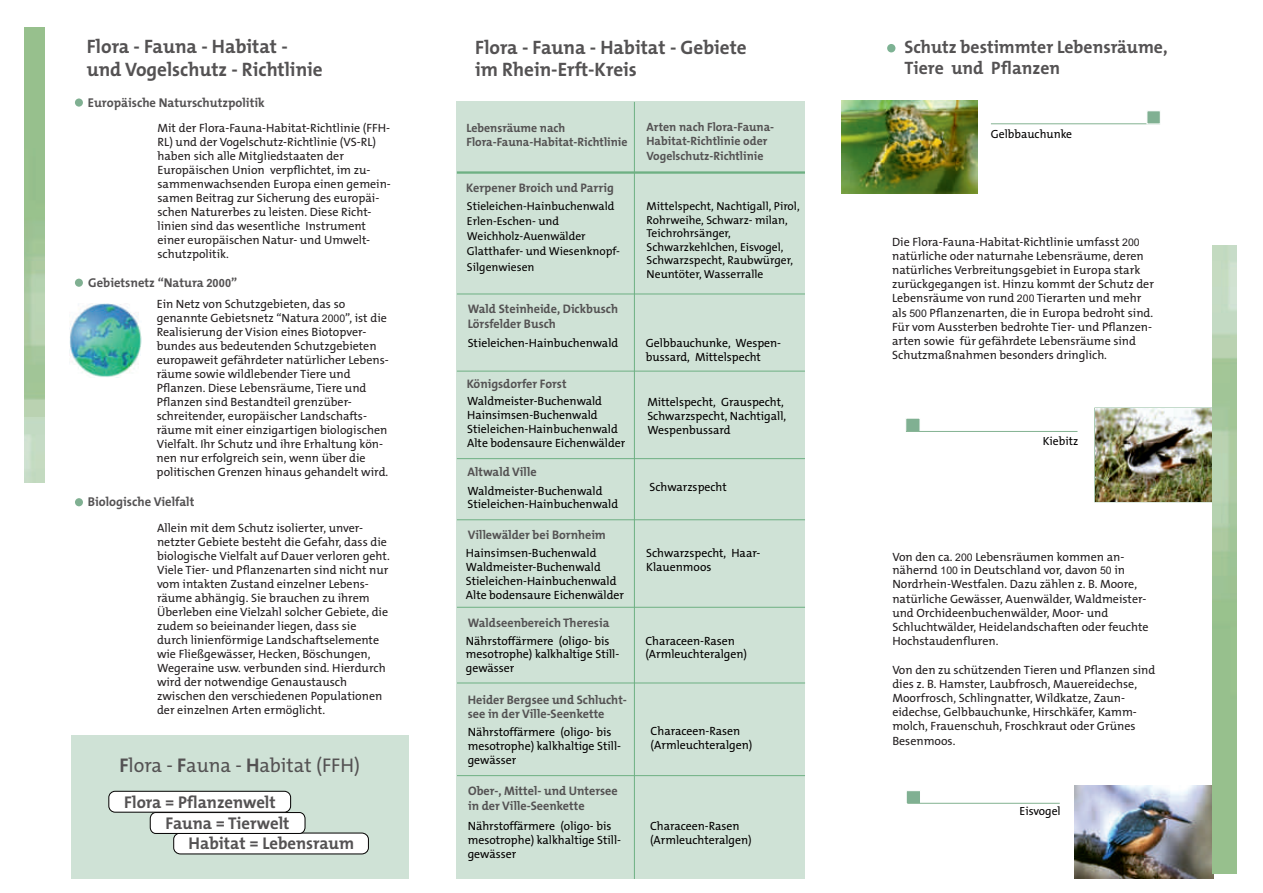
<style>
.page{position:relative;width:1263px;height:893px;background:#fff}
.page>*{position:absolute;margin:0;border:0;box-sizing:border-box;transform-origin:0 0}
.t1{font:19.95px "The Mix";color:#545253}
.t2{font:700 19.5px "The Mix";color:#545253}
.t3{font:700 18px "The Mix";color:#545253}
.t4{font:700 17.1px "The Mix";color:#545253}
.t5{font:700 12.75px "The Mix";color:#545253}
.t6{font:700 12.45px/14.5px "The Mix";color:#545253}
.t7{font:12px/14.1px "The Mix";color:#231f20}
.t8{font:12px/14px "The Mix";color:#020000}
.t9{font:700 12px/14.1px "The Mix";color:#545253}
.t10{font:11.85px "The Mix";color:#020000}
.t11{font:11.55px/13.5px "The Mix";color:#020000}
.s1{font-family:"Arial";font-size:11.4px}
.s2{font-family:"Arial";font-size:10.5px}
.s3{font-weight:700}
</style>
<div class="page">
<div style="left:71px;top:735px;width:338px;height:143px;background:#cfe2d6"></div>
<div style="left:173px;top:833px;width:196px;height:21px;background:#fff;border:1px solid #020000;border-radius:6px"></div>
<div style="left:150px;top:812px;width:155px;height:22px;background:#fff;border:1px solid #020000;border-radius:6px"></div>
<div style="left:109px;top:791px;width:182px;height:21px;background:#fff;border:1px solid #020000;border-radius:6px"></div>
<div style="left:75px;top:98px;width:8px;height:9px;background:#80b092;border-radius:50%"></div>
<div style="left:75px;top:279px;width:8px;height:8px;background:#80b092;border-radius:50%"></div>
<div style="left:75px;top:498px;width:8px;height:8px;background:#80b092;border-radius:50%"></div>
<img style="left:69px;top:303px;width:73px;height:74px">
<div style="left:457px;top:102px;width:348px;height:777px;background:#cfe2d6"></div>
<hr style="left:457px;top:171px;width:348px;height:3px;background:#6eb083">
<hr style="left:634px;top:102px;width:1px;height:777px;background:#6eb083">
<hr style="left:457px;top:294px;width:348px;height:1px;background:#6eb083">
<hr style="left:457px;top:371px;width:348px;height:1px;background:#6eb083">
<hr style="left:457px;top:519px;width:348px;height:1px;background:#6eb083">
<hr style="left:457px;top:458px;width:348px;height:1px;background:#6eb083">
<hr style="left:457px;top:683px;width:348px;height:1px;background:#6eb083">
<hr style="left:457px;top:775px;width:348px;height:1px;background:#6eb083">
<hr style="left:457px;top:607px;width:348px;height:1px;background:#6eb083">
<svg style="left:906px;top:791px;width:15px;height:12px"></svg>
<hr style="left:907px;top:803px;width:153px;height:1px;background:#83b291">
<img style="left:1075px;top:785px;width:138px;height:94px">
<svg style="left:906px;top:418px;width:14px;height:13px"></svg>
<hr style="left:906px;top:431px;width:171px;height:1px;background:#83b291">
<img style="left:1095px;top:408px;width:117px;height:93px">
<hr style="left:991px;top:123px;width:169px;height:1px;background:#83b291">
<svg style="left:1146px;top:111px;width:14px;height:13px"></svg>
<img style="left:842px;top:101px;width:135px;height:92px">
<div style="left:887px;top:44px;width:8px;height:8px;background:#7db293;border-radius:50%"></div>
<h2 class="t2" style="left:87px;top:39px;width:203px">Flora - Fauna - Habitat -</h2>
<h2 class="t2" style="left:87px;top:62px;width:238px">und Vogelschutz - Richtlinie</h2>
<p class="t5" style="left:88px;top:97px;width:179px">Europäische Naturschutzpolitik</p>
<p class="t7" style="left:158px;top:122px;width:235px">Mit der Flora-Fauna-Habitat-Richtlinie (FFH-RL) und der Vogelschutz-Richtlinie (VS-RL) haben sich alle Mitgliedstaaten der Europäischen Union verpflichtet, im zu&shy;sammenwachsenden Europa einen gemein&shy;samen Beitrag zur Sicherung des europäi&shy;schen Naturerbes zu leisten. Diese Richt&shy;linien sind das wesentliche Instrument einer europäischen Natur- und Umwelt&shy;schutzpolitik.</p>
<p class="t5" style="left:88px;top:277px;width:150px">Gebietsnetz “Natura <span class="s1">2000</span>”</p>
<p class="t7" style="left:157px;top:298px;width:234px">Ein Netz von Schutzgebieten, das so genannte Gebietsnetz “Natura <span class="s2">2000</span>”, ist die Realisierung der Vision eines Biotopver&shy;bundes aus bedeutenden Schutzgebieten europaweit gefährdeter natürlicher Lebens&shy;räume sowie wildlebender Tiere und Pflanzen. Diese Lebensräume, Tiere und Pflanzen sind Bestandteil grenzüber&shy;schreitender, europäischer Landschafts&shy;räume mit einer einzigartigen biologischen Vielfalt. Ihr Schutz und ihre Erhaltung kön&shy;nen nur erfolgreich sein, wenn über die politischen Grenzen hinaus gehandelt wird.</p>
<p class="t5" style="left:88px;top:497px;width:108px">Biologische Vielfalt</p>
<p class="t7" style="left:157px;top:522px;width:234px">Allein mit dem Schutz isolierter, unver&shy;netzter Gebiete besteht die Gefahr, dass die biologische Vielfalt auf Dauer verloren geht.<br>Viele Tier- und Pflanzenarten sind nicht nur vom intakten Zustand einzelner Lebens&shy;räume abhängig. Sie brauchen zu ihrem Überleben eine Vielzahl solcher Gebiete, die zudem so beieinander liegen, dass sie durch linienförmige Landschaftselemente wie Fließgewässer, Hecken, Böschungen, Wegeraine usw. verbunden sind. Hierdurch wird der notwendige Genaustausch zwischen den verschiedenen Populationen der einzelnen Arten ermöglicht.</p>
<h1 class="t1" style="left:119px;top:758px;width:242px"><span class="s3">F</span>lora - <span class="s3">F</span>auna - <span class="s3">H</span>abitat (FFH)</h1>
<h3 class="t4" style="left:124px;top:795px;width:153px">Flora = Pflanzenwelt</h3>
<h3 class="t4" style="left:166px;top:816px;width:125px">Fauna = Tierwelt</h3>
<h3 class="t4" style="left:189px;top:836px;width:167px">Habitat = Lebensraum</h3>
<h2 class="t2" style="left:475px;top:39px;width:273px">Flora - Fauna - Habitat - Gebiete</h2>
<h2 class="t2" style="left:475px;top:62px;width:163px">im Rhein-Erft-Kreis</h2>
<p class="t9" style="left:466px;top:122px;width:163px">Lebensräume nach<br>Flora-Fauna-Habitat-Richtlinie</p>
<p class="t6" style="left:466px;top:181px;width:149px">Kerpener Broich und Parrig</p>
<p class="t11" style="left:467px;top:200px;width:154px;line-height:15px">Stieleichen-Hainbuchenwald<br>Erlen-Eschen- und<br>Weichholz-Auenwälder<br>Glatthafer- und Wiesenknopf-<br>Silgenwiesen</p>
<p class="t6" style="left:468px;top:303px;width:152px">Wald Steinheide, Dickbusch<br>Lörsfelder Busch</p>
<p class="t8" style="left:468px;top:337px;width:152px">Stieleichen-Hainbuchenwald</p>
<p class="t6" style="left:467px;top:377px;width:101px">Königsdorfer Forst</p>
<p class="t8" style="left:467px;top:395px;width:160px">Waldmeister-Buchenwald<br>Hainsimsen-Buchenwald<br>Stieleichen-Hainbuchenwald<br>Alte bodensaure Eichenwälder</p>
<p class="t8" style="left:468px;top:485px;width:152px">Waldmeister-Buchenwald<br>Stieleichen-Hainbuchenwald</p>
<p class="t8" style="left:466px;top:547px;width:160px">Hainsimsen-Buchenwald<br>Waldmeister-Buchenwald<br>Stieleichen-Hainbuchenwald<br>Alte bodensaure Eichenwälder</p>
<p class="t8" style="left:466px;top:635px;width:155px">Nährstoffärmere (oligo- bis mesotrophe) kalkhaltige Still&shy;gewässer</p>
<p class="t6" style="left:468px;top:466px;width:71px">Altwald Ville</p>
<p class="t6" style="left:468px;top:528px;width:140px">Villewälder bei Bornheim</p>
<p class="t6" style="left:468px;top:617px;width:143px">Waldseenbereich Theresia</p>
<p class="t6" style="left:468px;top:693px;width:161px">Heider Bergsee und Schlucht&shy;see in der Ville-Seenkette</p>
<p class="t8" style="left:468px;top:727px;width:155px">Nährstoffärmere (oligo- bis mesotrophe) kalkhaltige Still&shy;gewässer</p>
<p class="t6" style="left:468px;top:785px;width:151px">Ober-, Mittel- und Untersee in der Ville-Seenkette</p>
<p class="t8" style="left:468px;top:820px;width:155px">Nährstoffärmere (oligo- bis mesotrophe) kalkhaltige Still&shy;gewässer</p>
<p class="t9" style="left:646px;top:121px;width:129px">Arten nach Flora-Fauna-<br>Habitat-Richtlinie oder<br>Vogelschutz-Richtlinie</p>
<p class="t11" style="left:647px;top:201px;width:154px">Mittelspecht, Nachtigall, Pirol,<br>Rohrweihe, Schwarz- milan,<br>Teichrohrsänger,<br>Schwarzkehlchen, Eisvogel,<br>Schwarzspecht, Raubwürger,<br>Neuntöter, Wasserralle</p>
<p class="t8" style="left:646px;top:337px;width:137px">Gelbbauchunke, Wespen&shy;bussard, Mittelspecht</p>
<p class="t8" style="left:647px;top:396px;width:140px">Mittelspecht, Grauspecht,<br>Schwarzspecht, Nachtigall,<br>Wespenbussard</p>
<p class="t8" style="left:649px;top:481px;width:79px">Schwarzspecht</p>
<p class="t8" style="left:646px;top:547px;width:116px">Schwarzspecht, Haar-<br>Klauenmoos</p>
<p class="t8" style="left:645px;top:635px;width:103px">Characeen-Rasen (Armleuchteralgen)</p>
<p class="t8" style="left:651px;top:725px;width:103px">Characeen-Rasen (Armleuchteralgen)</p>
<p class="t8" style="left:650px;top:820px;width:103px">Characeen-Rasen (Armleuchteralgen)</p>
<h3 class="t3" style="left:904px;top:39px;width:265px">Schutz bestimmter Lebensräume,</h3>
<h3 class="t3" style="left:904px;top:60px;width:157px">Tiere und Pflanzen</h3>
<p class="t10" style="left:991px;top:129px;width:83px">Gelbbauchunke</p>
<p class="t7" style="left:892px;top:236px;width:263px">Die Flora-Fauna-Habitat-Richtlinie umfasst <span class="s2">200 </span>natürliche oder naturnahe Lebensräume, deren natürliches Verbreitungsgebiet in Europa stark zurückgegangen ist. Hinzu kommt der Schutz der Lebensräume von rund <span class="s2">200</span> Tierarten und mehr als <span class="s2">500</span> Pflanzenarten, die in Europa bedroht sind.<br>Für vom Aussterben bedrohte Tier- und Pflanzen&shy;arten sowie für gefährdete Lebensräume sind Schutzmaßnahmen besonders dringlich.</p>
<p class="t10" style="left:1043px;top:436px;width:37px">Kiebitz</p>
<p class="t7" style="left:892px;top:551px;width:258px">Von den ca. <span class="s2">200</span> Lebensräumen kommen an&shy;nähernd <span class="s2">100</span> in Deutschland vor, davon <span class="s2">50</span> in Nordrhein-Westfalen. Dazu zählen z. B. Moore, natürliche Gewässer, Auenwälder, Waldmeister&shy;und Orchideenbuchenwälder, Moor- und Schluchtwälder, Heidelandschaften oder feuchte Hochstaudenfluren.</p>
<p class="t7" style="left:892px;top:664px;width:265px">Von den zu schützenden Tieren und Pflanzen sind dies z. B. Hamster, Laubfrosch, Mauereidechse, Moorfrosch, Schlingnatter, Wildkatze, Zaun&shy;eidechse, Gelbbauchunke, Hirschkäfer, Kamm&shy;molch, Frauenschuh, Froschkraut oder Grünes Besenmoos.</p>
<p class="t10" style="left:1019px;top:806px;width:43px">Eisvogel</p>
</div>
